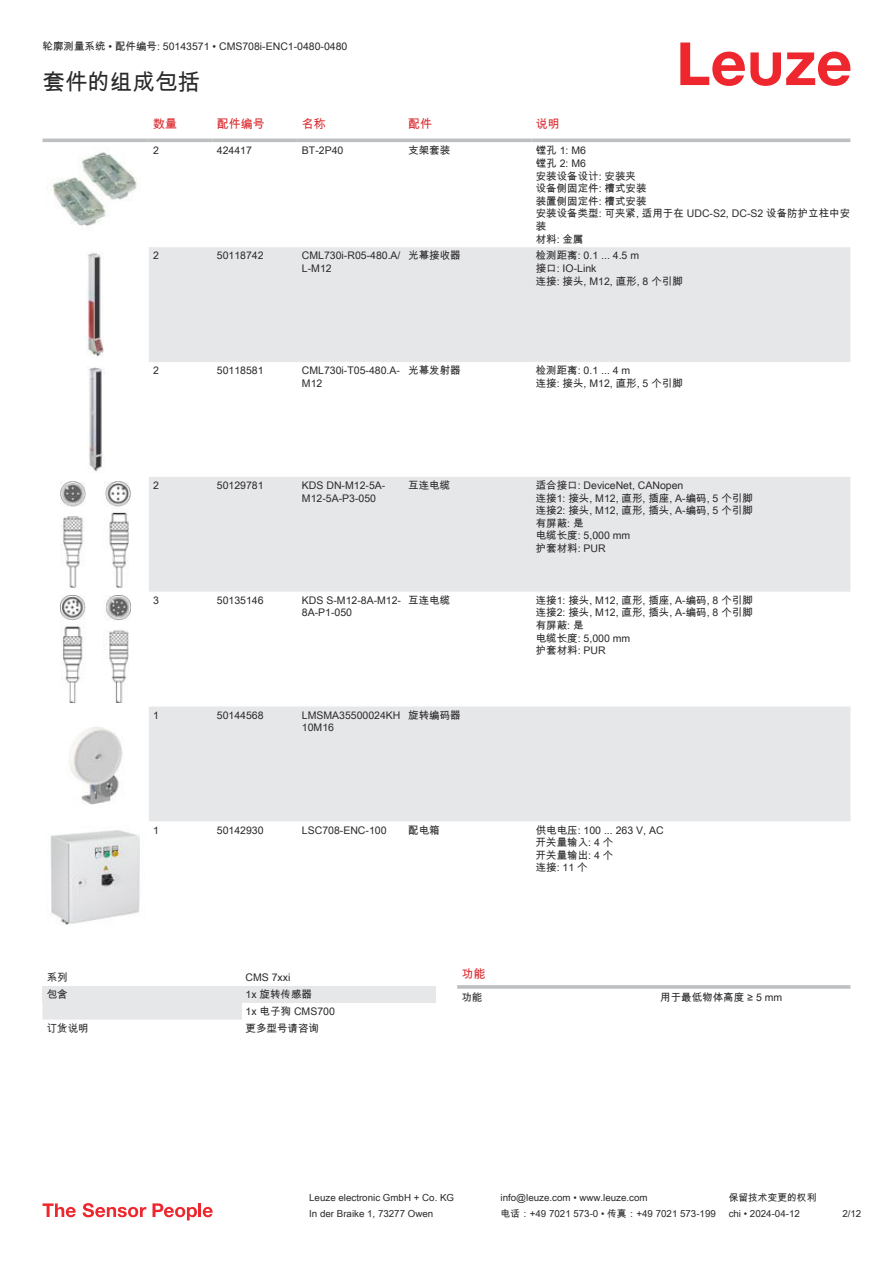
<style>
.page{position:relative;width:893px;height:1263px;background:#fff}
.page>*{position:absolute;margin:0;border:0;box-sizing:border-box;transform-origin:0 0}
.t1{font:22.5px "Arial Unicode MS";color:#2b292a}
.t2{font:12px "Arial Unicode MS";color:#db2a30}
.t3{font:10.5px/12.6px "Arial Unicode MS";color:#2b292a}
.t4{font:9.75px "Arial Unicode MS";color:#2b292a}
</style>
<div class="page">
<svg style="left:680px;top:43px;width:170px;height:43px"></svg>
<svg style="left:149px;top:247px;width:701px;height:574px;fill:#e6e7e9"></svg>
<hr style="left:43px;top:139px;width:106px;height:3px;background:#bdbfc1">
<hr style="left:149px;top:139px;width:64px;height:3px;background:#bdbfc1">
<hr style="left:213px;top:139px;width:85px;height:3px;background:#bdbfc1">
<hr style="left:298px;top:139px;width:106px;height:3px;background:#bdbfc1">
<hr style="left:404px;top:139px;width:128px;height:3px;background:#bdbfc1">
<hr style="left:532px;top:139px;width:318px;height:3px;background:#bdbfc1">
<img style="left:50px;top:152px;width:88px;height:74px">
<img style="left:86px;top:253px;width:18px;height:104px">
<img style="left:87px;top:367px;width:16px;height:105px">
<img style="left:61px;top:481px;width:70px;height:106px">
<img style="left:61px;top:596px;width:70px;height:106px">
<img style="left:69px;top:727px;width:54px;height:78px">
<img style="left:50px;top:830px;width:90px;height:95px">
<div style="left:43px;top:1003px;width:199px;height:16px;background:#e6e7e9"></div>
<div style="left:43px;top:986px;width:199px;height:17px;background:#e6e7e9"></div>
<div style="left:242px;top:986px;width:194px;height:17px;background:#e6e7e9"></div>
<hr style="left:457px;top:985px;width:393px;height:4px;background:#c6c8c9">
<svg style="left:43px;top:1203px;width:33px;height:14px"></svg>
<svg style="left:83px;top:1203px;width:63px;height:14px"></svg>
<svg style="left:153px;top:1203px;width:44px;height:17px"></svg>
<hr style="left:198px;top:1203px;width:3px;height:14px;background:#ed272d">
<svg style="left:203px;top:1207px;width:10px;height:10px"></svg>
<p class="t3" style="left:43px;top:40px;width:306px">轮廓测量系统 • 配件编号: 50143571 • CMS708i-ENC1-0480-0480</p>
<h1 class="t1" style="left:43px;top:66px;width:159px">套件的组成包括</h1>
<p class="t2" style="left:153px;top:115px;width:25px">数量</p>
<p class="t2" style="left:217px;top:115px;width:49px">配件编号</p>
<p class="t2" style="left:302px;top:115px;width:25px">名称</p>
<p class="t2" style="left:408px;top:115px;width:25px">配件</p>
<p class="t2" style="left:536px;top:115px;width:25px">说明</p>
<p class="t3" style="left:153px;top:144px;width:7px">2</p>
<p class="t3" style="left:217px;top:144px;width:37px">424417</p>
<p class="t3" style="left:302px;top:144px;width:43px">BT-2P40</p>
<p class="t3" style="left:408px;top:144px;width:43px">支架套装</p>
<p class="t3" style="left:536px;top:144px;width:316px">镗孔 1: M6<br>镗孔 2: M6<br>安装设备设计: 安装夹<br>设备侧固定件: 槽式安装<br>装置侧固定件: 槽式安装<br>安装设备类型: 可夹紧, 适用于在 UDC-S2, DC-S2 设备防护立柱中安装<br>材料: 金属</p>
<p class="t3" style="left:153px;top:249px;width:7px">2</p>
<p class="t3" style="left:217px;top:249px;width:48px">50118742</p>
<p class="t3" style="left:302px;top:249px;width:100px">CML730i-R05-480.A/<br>L-M12</p>
<p class="t3" style="left:408px;top:249px;width:54px">光幕接收器</p>
<p class="t3" style="left:536px;top:249px;width:149px">检测距离: 0.1 ... 4.5 m<br>接口: IO-Link<br>连接: 接头, M12, 直形, 8 个引脚</p>
<p class="t3" style="left:153px;top:364px;width:7px">2</p>
<p class="t3" style="left:217px;top:364px;width:48px">50118581</p>
<p class="t3" style="left:302px;top:364px;width:100px">CML730i-T05-480.A-<br>M12</p>
<p class="t3" style="left:408px;top:364px;width:54px">光幕发射器</p>
<p class="t3" style="left:536px;top:364px;width:149px">检测距离: 0.1 ... 4 m<br>连接: 接头, M12, 直形, 5 个引脚</p>
<p class="t3" style="left:153px;top:479px;width:7px">2</p>
<p class="t3" style="left:217px;top:479px;width:48px">50129781</p>
<p class="t3" style="left:302px;top:479px;width:85px">KDS DN-M12-5A-<br>M12-5A-P3-050</p>
<p class="t3" style="left:408px;top:479px;width:43px">互连电缆</p>
<p class="t3" style="left:536px;top:479px;width:219px">适合接口: DeviceNet, CANopen<br>连接1: 接头, M12, 直形, 插座, A-编码, 5 个引脚连接2: 接头, M12, 直形, 插头, A-编码, 5 个引脚有屏蔽: 是<br>电缆长度: 5,000 mm<br>护套材料: PUR</p>
<p class="t3" style="left:153px;top:594px;width:7px">3</p>
<p class="t3" style="left:217px;top:594px;width:48px">50135146</p>
<p class="t3" style="left:302px;top:594px;width:101px">KDS S-M12-8A-M12-<br>8A-P1-050</p>
<p class="t3" style="left:408px;top:594px;width:43px">互连电缆</p>
<p class="t3" style="left:536px;top:594px;width:219px">连接1: 接头, M12, 直形, 插座, A-编码, 8 个引脚连接2: 接头, M12, 直形, 插头, A-编码, 8 个引脚有屏蔽: 是<br>电缆长度: 5,000 mm<br>护套材料: PUR</p>
<p class="t3" style="left:153px;top:708px;width:7px">1</p>
<p class="t3" style="left:217px;top:708px;width:48px">50144568</p>
<p class="t3" style="left:302px;top:708px;width:100px">LMSMA35500024KH<br>10M16</p>
<p class="t3" style="left:408px;top:708px;width:54px">旋转编码器</p>
<p class="t3" style="left:153px;top:823px;width:7px">1</p>
<p class="t3" style="left:217px;top:823px;width:48px">50142930</p>
<p class="t3" style="left:302px;top:823px;width:86px">LSC708-ENC-100</p>
<p class="t3" style="left:408px;top:823px;width:33px">配电箱</p>
<p class="t3" style="left:536px;top:823px;width:129px">供电电压: 100 ... 263 V, AC开关量输入: 4 个<br>开关量输出: 4 个<br>连接: 11 个</p>
<p class="t3" style="left:47px;top:971px;width:22px">系列</p>
<p class="t3" style="left:246px;top:971px;width:46px">CMS 7xxi</p>
<p class="t3" style="left:47px;top:988px;width:22px">包含</p>
<p class="t3" style="left:246px;top:985px;width:91px;line-height:17px">1x 旋转传感器<br>1x 电子狗 CMS700</p>
<p class="t3" style="left:47px;top:1021px;width:43px">订货说明</p>
<p class="t3" style="left:246px;top:1021px;width:75px">更多型号请咨询</p>
<p class="t2" style="left:461px;top:964px;width:25px">功能</p>
<p class="t3" style="left:461px;top:991px;width:22px">功能</p>
<p class="t3" style="left:660px;top:991px;width:124px">用于最低物体高度 ≥ 5 mm</p>
<p class="t4" style="left:309px;top:1191px;width:146px">Leuze electronic GmbH + Co. KG</p>
<p class="t4" style="left:501px;top:1191px;width:149px">info@leuze.com • www.leuze.com</p>
<p class="t4" style="left:729px;top:1191px;width:89px">保留技术变更的权利</p>
<p class="t4" style="left:309px;top:1206px;width:126px">In der Braike 1, 73277 Owen</p>
<p class="t4" style="left:501px;top:1206px;width:217px">电话：+49 7021 573-0 • 传真：+49 7021 573-199</p>
<p class="t4" style="left:729px;top:1206px;width:73px">chi • 2024-04-12</p>
<p class="t4" style="left:842px;top:1206px;width:20px">2/12</p>
</div>
